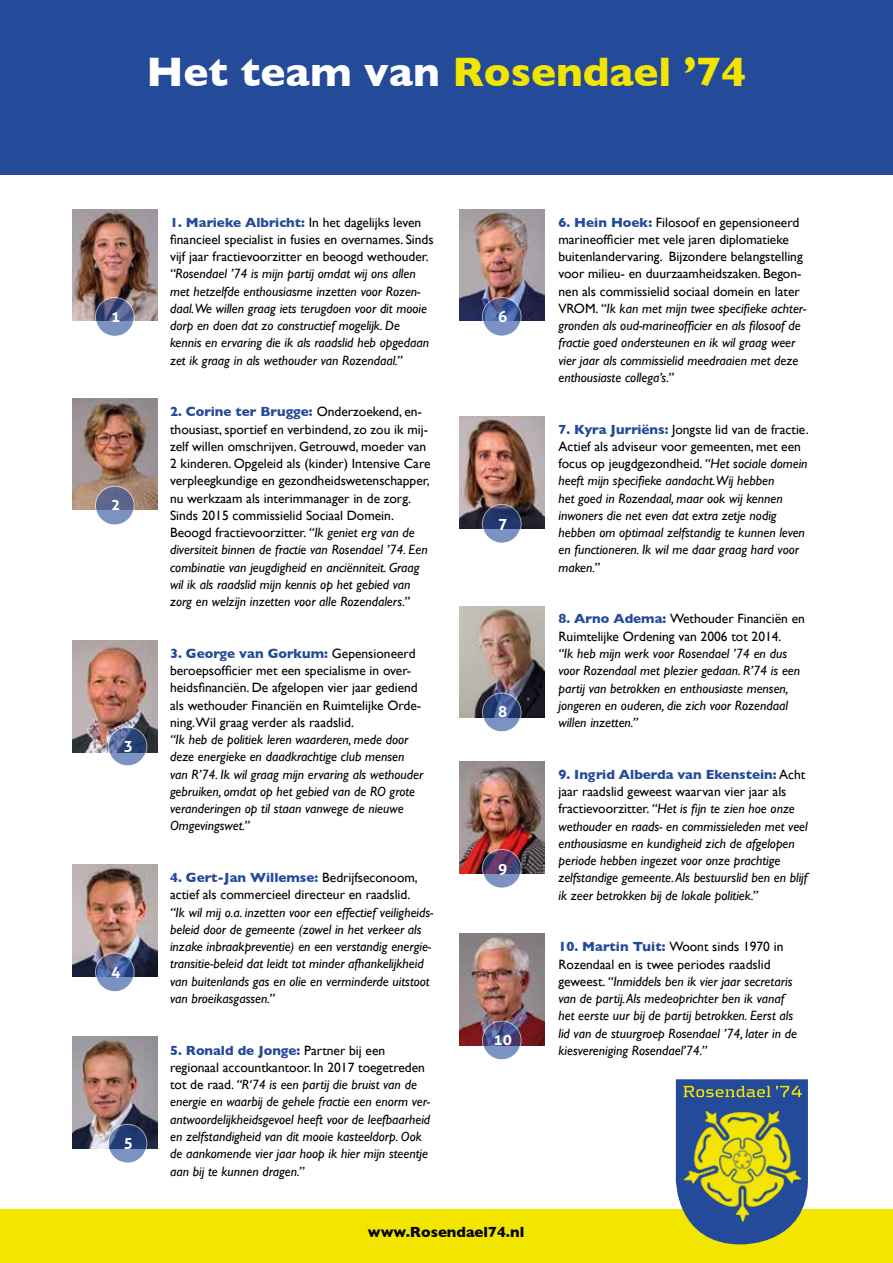
<style>
.page{position:relative;width:893px;height:1263px;background:#fff}
.page>*{position:absolute;margin:0;border:0;box-sizing:border-box;transform-origin:0 0}
.t1{font:700 42px "Gill Sans";color:#f2e600}
.t2{font:700 15.3px "Aller";color:#fff}
.t3{font:700 15px "Gill Sans";color:#000}
.t4{font:italic 13.5px/17.2px "Gill Sans";color:#000}
.t5{font:13.5px/17.2px "Gill Sans";color:#000}
.s1{color:#fff}
.s2{font-weight:700;color:#244a9a}
.s3{font-style:italic}
.s4{font-weight:700;font-style:normal;color:#244a9a}
.s5{font-style:normal}
</style>
<div class="page">
<div style="left:0;top:1210px;width:893px;height:53px;background:#f2e600"></div>
<div style="left:0;top:0;width:893px;height:175px;background:#244a9a"></div>
<img style="left:72px;top:640px;width:85px;height:112px">
<img style="left:459px;top:209px;width:85px;height:112px">
<img style="left:459px;top:606px;width:85px;height:112px">
<img style="left:459px;top:934px;width:85px;height:111px">
<img style="left:72px;top:209px;width:85px;height:112px">
<svg style="left:95px;top:298px;width:39px;height:38px"></svg>
<div style="left:95px;top:297px;width:39px;height:40px;border:1px solid #fff;border-radius:50%"></div>
<svg style="left:482px;top:297px;width:39px;height:39px"></svg>
<div style="left:482px;top:297px;width:39px;height:39px;border:1px solid #fff;border-radius:50%"></div>
<img style="left:459px;top:417px;width:85px;height:111px">
<svg style="left:482px;top:504px;width:39px;height:39px"></svg>
<div style="left:482px;top:504px;width:39px;height:39px;border:1px solid #fff;border-radius:50%"></div>
<svg style="left:482px;top:693px;width:39px;height:39px"></svg>
<div style="left:482px;top:693px;width:39px;height:39px;border:1px solid #fff;border-radius:50%"></div>
<img style="left:459px;top:761px;width:85px;height:112px">
<svg style="left:482px;top:849px;width:39px;height:39px"></svg>
<div style="left:482px;top:849px;width:39px;height:39px;border:1px solid #fff;border-radius:50%"></div>
<svg style="left:482px;top:1021px;width:39px;height:39px"></svg>
<div style="left:482px;top:1021px;width:39px;height:39px;border:1px solid #fff;border-radius:50%"></div>
<img style="left:72px;top:398px;width:85px;height:112px">
<svg style="left:95px;top:486px;width:39px;height:39px"></svg>
<div style="left:95px;top:486px;width:39px;height:39px;border:1px solid #fff;border-radius:50%"></div>
<svg style="left:108px;top:727px;width:39px;height:39px"></svg>
<div style="left:108px;top:727px;width:39px;height:39px;border:1px solid #fff;border-radius:50%"></div>
<img style="left:72px;top:865px;width:85px;height:111px">
<svg style="left:95px;top:953px;width:39px;height:39px"></svg>
<div style="left:95px;top:953px;width:39px;height:39px;border:1px solid #fff;border-radius:50%"></div>
<img style="left:72px;top:1037px;width:85px;height:111px">
<svg style="left:108px;top:1124px;width:39px;height:39px"></svg>
<div style="left:108px;top:1124px;width:39px;height:39px;border:1px solid #fff;border-radius:50%"></div>
<svg style="left:676px;top:1079px;width:132px;height:165px;background:#728461"></svg>
<h1 class="t1" style="left:146px;top:38px;width:602px"><span class="s1">Het team van</span> Rosendael ’74</h1>
<p class="t5" style="left:170px;top:213px;width:265px"><span class="s2">1. Marieke Albricht:</span> In het dagelijks leven financieel specialist in fusies en overnames. Sinds vijf jaar fractievoorzitter en beoogd wethouder.</p>
<p class="t4" style="left:170px;top:265px;width:261px">“Rosendael ’74 is mijn partij omdat wij ons allen met hetzelfde enthousiasme inzetten voor Rozen&shy;daal.We willen graag iets terugdoen voor dit mooie dorp en doen dat zo constructief mogelijk. De kennis en ervaring die ik als raadslid heb opgedaan zet ik graag in als wethouder van Rozendaal.”</p>
<p class="t5" style="left:170px;top:403px;width:262px"><span class="s2">2. Corine ter Brugge:</span> Onderzoekend, en&shy;thousiast, sportief en verbindend, zo zou ik mij&shy;zelf willen omschrijven. Getrouwd, moeder van 2 kinderen. Opgeleid als (kinder) Intensive Care verpleegkundige en gezondheidswetenschapper, nu werkzaam als interimmanager in de zorg.<br>Sinds 2015 commissielid Sociaal Domein.<br>Beoogd fractievoorzitter. <span class="s3">“Ik geniet erg van de diversiteit binnen de fractie van Rosendael ’74. Een combinatie van jeugdigheid en anciënniteit. Graag wil ik als raadslid mijn kennis op het gebied van zorg en welzijn inzetten voor alle Rozendalers.”</span></p>
<p class="t5" style="left:170px;top:644px;width:253px"><span class="s2">3. George van Gorkum:</span> Gepensioneerd beroepsofficier met een specialisme in over&shy;heidsfinanciën. De afgelopen vier jaar gediend als wethouder Financiën en Ruimtelijke Orde&shy;ning.Wil graag verder als raadslid.</p>
<p class="t4" style="left:170px;top:731px;width:255px">“Ik heb de politiek leren waarderen, mede door deze energieke en daadkrachtige club mensen van R’74. Ik wil graag mijn ervaring als wethouder gebruiken, omdat op het gebied van de RO grote veranderingen op til staan vanwege de nieuwe Omgevingswet.”</p>
<p class="t5" style="left:170px;top:869px;width:249px"><span class="s2">4. Gert-Jan Willemse:</span> Bedrijfseconoom, actief als commercieel directeur en raadslid.</p>
<p class="t4" style="left:170px;top:903px;width:265px">“Ik wil mij o.a. inzetten voor een effectief veiligheids&shy;beleid door de gemeente (zowel in het verkeer als inzake inbraakpreventie) en een verstandig energie&shy;transitie-beleid dat leidt tot minder afhankelijkheid van buitenlands gas en olie en verminderde uitstoot van broeikasgassen.”</p>
<p class="t4" style="left:170px;top:1041px;width:262px"><span class="s4">5. Ronald de Jonge:</span> <span class="s5">Partner bij een regionaal accountkantoor. In 2017 toegetreden tot de raad.</span> “R‘74 is een partij die bruist van de energie en waarbij de gehele fractie een enorm ver&shy;antwoordelijkheidsgevoel heeft voor de leefbaarheid en zelfstandigheid van dit mooie kasteeldorp. Ook de aankomende vier jaar hoop ik hier mijn steentje aan bij te kunnen dragen.”</p>
<p class="t2" style="left:111px;top:307px;width:11px">1</p>
<p class="t2" style="left:498px;top:307px;width:11px">6</p>
<p class="t2" style="left:111px;top:495px;width:11px">2</p>
<p class="t2" style="left:498px;top:514px;width:11px">7</p>
<p class="t2" style="left:498px;top:702px;width:11px">8</p>
<p class="t2" style="left:124px;top:736px;width:11px">3</p>
<p class="t2" style="left:498px;top:859px;width:11px">9</p>
<p class="t2" style="left:111px;top:962px;width:11px">4</p>
<p class="t2" style="left:494px;top:1030px;width:20px">10</p>
<p class="t2" style="left:124px;top:1133px;width:11px">5</p>
<p class="t3" style="left:368px;top:1220px;width:158px">www.Rosendael74.nl</p>
<p class="t5" style="left:558px;top:213px;width:250px"><span class="s2">6. Hein Hoek:</span> Filosoof en gepensioneerd marineofficier met vele jaren diplomatieke buitenlandervaring. Bijzondere belangstelling voor milieu- en duurzaamheidszaken. Begon&shy;nen als commissielid sociaal domein en later VROM. <span class="s3">“Ik kan met mijn twee specifieke achter&shy;gronden als oud-marineofficier en als filosoof de fractie goed ondersteunen en ik wil graag weer vier jaar als commissielid meedraaien met deze enthousiaste collega’s.”</span></p>
<p class="t4" style="left:558px;top:420px;width:252px"><span class="s4">7. Kyra Jurriëns:</span> <span class="s5">Jongste lid van de fractie.<br>Actief als adviseur voor gemeenten, met een focus op jeugdgezondheid.</span> “Het sociale domein heeft mijn specifieke aandacht.Wij hebben<br>het goed in Rozendaal, maar ook wij kennen inwoners die net even dat extra zetje nodig hebben om optimaal zelfstandig te kunnen leven en functioneren. Ik wil me daar graag hard voor maken.”</p>
<p class="t5" style="left:558px;top:610px;width:248px"><span class="s2">8. Arno Adema:</span> Wethouder Financiën en<br>Ruimtelijke Ordening van 2006 tot 2014.</p>
<p class="t4" style="left:558px;top:645px;width:243px">“Ik heb mijn werk voor Rosendael ’74 en dus voor Rozendaal met plezier gedaan. R’74 is een partij van betrokken en enthousiaste mensen, jongeren en ouderen, die zich voor Rozendaal willen inzetten.”</p>
<p class="t4" style="left:558px;top:765px;width:251px"><span class="s4">9. Ingrid Alberda van Ekenstein:</span> <span class="s5">Acht jaar raadslid geweest waarvan vier jaar als fractievoorzitter.</span> “Het is fijn te zien hoe onze wethouder en raads- en commissieleden met veel enthousiasme en kundigheid zich de afgelopen periode hebben ingezet voor onze prachtige zelfstandige gemeente. Als bestuurslid ben en blijf ik zeer betrokken bij de lokale politiek.”</p>
<p class="t4" style="left:558px;top:938px;width:240px"><span class="s4">10. Martin Tuit:</span> <span class="s5">Woont sinds 1970 in Rozendaal en is twee periodes raadslid geweest.</span> “Inmiddels ben ik vier jaar secretaris van de partij. Als medeoprichter ben ik vanaf het eerste uur bij de partij betrokken. Eerst als lid van de stuurgroep Rosendael ’74, later in de kiesvereniging Rosendael’74.”</p>
</div>
